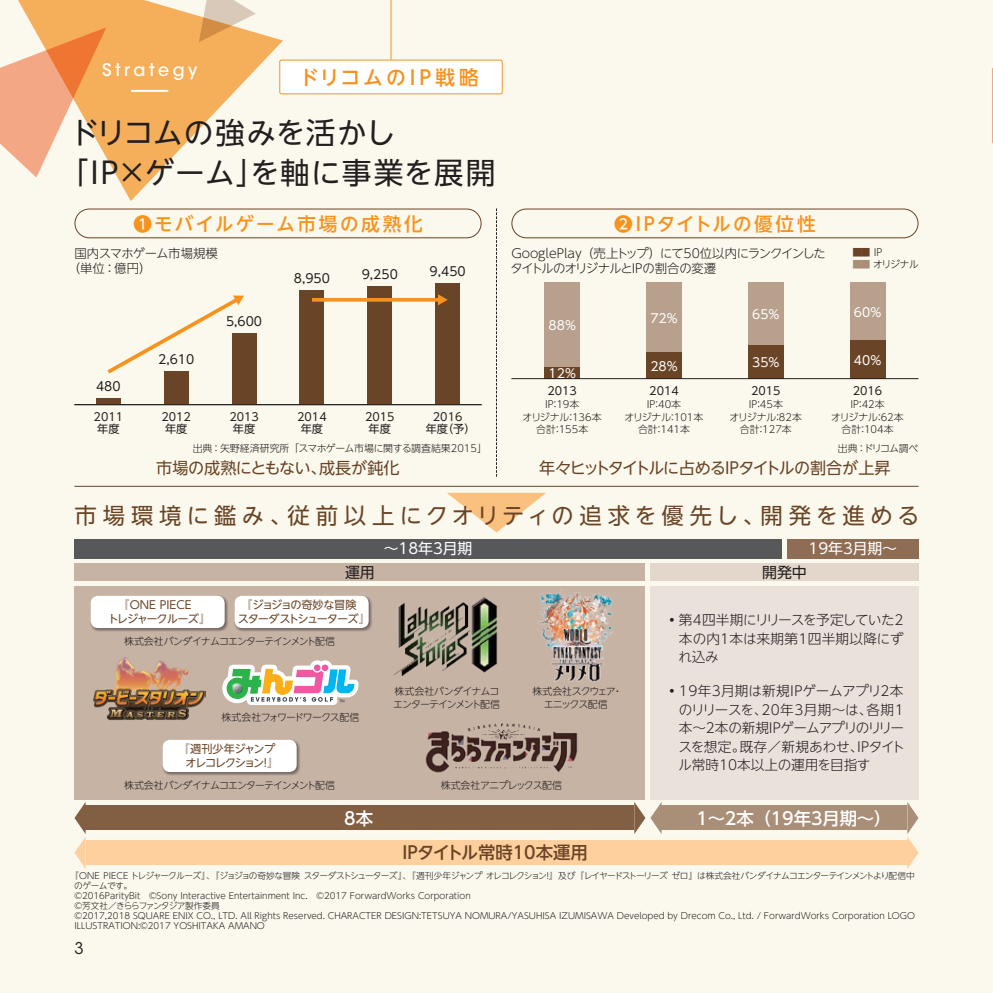
<style>
.page{position:relative;width:993px;height:993px;background:#fff}
.page>*{position:absolute;margin:0;border:0;box-sizing:border-box;transform-origin:0 0}
.t1{font:29.75px/39.7px "UD Shin Go NT Pro";letter-spacing:.015em;color:#231f20}
.t2{font:22.4px "UD Shin Go NT Pro";letter-spacing:.23em;color:#6a4426}
.t3{font:500 19.78px "UD Shin Go NT Pro";letter-spacing:.175em;color:#f7931d}
.t4{font:500 18.55px "UD Shin Go NT Pro";letter-spacing:.125em;color:#f7931d}
.t5{font:500 17.32px "UD Shin Go NT Pro";color:#fff}
.t6{font:500 17.32px "UD Shin Go NT Pro";color:#6a4426}
.t7{font:500 17.32px "ITC Avant Garde Std";letter-spacing:.2em;color:#fff}
.t8{font:16.1px "UD Shin Go NT Pro";letter-spacing:-.055em;color:#6a4426}
.t9{font:16.1px "UD Shin Go NT Pro";letter-spacing:-.015em;color:#6a4426}
.t10{font:16.1px "ITC Avant Garde Std";color:#231f20}
.t11{font:14.88px "UD Shin Go NT Pro";color:#fff}
.t12{font:14.88px "UD Shin Go NT Pro";color:#231f20}
.t13{font:300 13.65px/18.6px "UD Shin Go NT Pro";letter-spacing:-.015em;color:#231f20;text-align:justify}
.t14{font:300 12.42px/14.9px "UD Shin Go NT Pro";letter-spacing:-.035em;color:#231f20}
.t15{font:12.42px "UD Shin Go Pro";color:#231f20}
.t16{font:12.42px "UD Shin Go Pro";color:#fff}
.t17{font:11.2px/12.4px "UD Shin Go Pro";color:#231f20;text-align:center}
.t18{font:11.2px/13.7px "UD Shin Go NT Pro";letter-spacing:-.085em;color:#6a4426}
.t19{font:11.2px/13.7px "UD Shin Go NT Pro";letter-spacing:-.055em;color:#6a4426}
.t20{font:300 9.97px/12.4px "UD Shin Go Pro";color:#231f20;text-align:center}
.t21{font:300 9.97px/12.4px "UD Shin Go NT Pro";letter-spacing:-.09em;color:#231f20}
.t22{font:300 9.97px "UD Shin Go NT Pro";letter-spacing:-.07em;color:#231f20}
.t23{font:300 9.97px "UD Shin Go NT Pro";color:#231f20}
.t24{font:300 9.97px "UD Shin Go NT Pro";color:#6a4426}
.t25{font:300 8.75px/10px "UD Shin Go NT Pro";color:#231f20}
.s1{color:#231f20}
.s2{color:#a98e78}
</style>
<div class="page">
<div style="left:0;top:0;width:992px;height:992px;background:#fbf8ed"></div>
<hr style="left:992px;top:0;width:1px;height:992px;background:#fbf8ed">
<div style="left:280px;top:60px;width:222px;height:34px;background:#fff;border-radius:2px"></div>
<div style="left:279px;top:60px;width:223px;height:34px;border:1px solid #f7931d;border-radius:2px"></div>
<hr style="left:390px;top:0;width:1px;height:60px;background:#f7931d">
<svg style="left:18px;top:0;width:265px;height:201px;fill:#f5ae59"></svg>
<svg style="left:0;top:27px;width:106px;height:150px"></svg>
<svg style="left:199px;top:0;width:57px;height:42px"></svg>
<hr style="left:131px;top:90px;width:37px;height:2px;background:#fff">
<svg style="left:992px;top:68px;width:1px;height:76px"></svg>
<div style="left:74px;top:538px;width:707px;height:20px;background:#57585a"></div>
<div style="left:786px;top:538px;width:132px;height:20px;background:#8f6d54"></div>
<div style="left:74px;top:563px;width:571px;height:17px;background:#c7b3a4"></div>
<div style="left:650px;top:563px;width:268px;height:17px;background:#e3d6cb"></div>
<div style="left:650px;top:585px;width:268px;height:214px;background:#eae1db"></div>
<div style="left:74px;top:585px;width:571px;height:214px;background:#c7b3a4"></div>
<div style="left:74px;top:208px;width:407px;height:30px;border:1px solid #6a4426;border-radius:14px"></div>
<div style="left:511px;top:208px;width:407px;height:30px;border:1px solid #6a4426;border-radius:14px"></div>
<svg style="left:447px;top:492px;width:99px;height:40px"></svg>
<div style="left:435px;top:283px;width:25px;height:121px;background:#6a4426"></div>
<div style="left:367px;top:286px;width:25px;height:118px;background:#6a4426"></div>
<div style="left:299px;top:289px;width:25px;height:115px;background:#6a4426"></div>
<div style="left:231px;top:332px;width:25px;height:72px;background:#6a4426"></div>
<div style="left:164px;top:371px;width:24px;height:33px;background:#6a4426"></div>
<div style="left:96px;top:398px;width:25px;height:6px;background:#6a4426"></div>
<hr style="left:74px;top:404px;width:407px;height:1px;background:#231f20">
<svg style="left:107px;top:295px;width:137px;height:82px"></svg>
<hr style="left:312px;top:298px;width:127px;height:3px;background:#f7931d">
<svg style="left:438px;top:294px;width:9px;height:11px"></svg>
<div style="left:544px;top:282px;width:36px;height:85px;background:#b8a08d"></div>
<div style="left:646px;top:282px;width:35px;height:69px;background:#b8a08d"></div>
<div style="left:747px;top:282px;width:36px;height:63px;background:#b8a08d"></div>
<div style="left:849px;top:282px;width:36px;height:58px;background:#b8a08d"></div>
<div style="left:544px;top:367px;width:36px;height:11px;background:#6a4426"></div>
<div style="left:646px;top:351px;width:35px;height:27px;background:#6a4426"></div>
<div style="left:747px;top:345px;width:36px;height:33px;background:#6a4426"></div>
<div style="left:849px;top:340px;width:36px;height:38px;background:#6a4426"></div>
<hr style="left:511px;top:378px;width:407px;height:1px;background:#231f20">
<hr style="left:75px;top:486px;width:842px;height:1px;background:#6a4426">
<svg style="left:496px;top:209px;width:1px;height:267px"></svg>
<div style="left:90px;top:594px;width:138px;height:37px;background:#231f20;opacity:.5"></div>
<div style="left:91px;top:595px;width:133px;height:33px;background:#fff;border-radius:7px"></div>
<div style="left:234px;top:594px;width:138px;height:37px;background:#231f20;opacity:.5"></div>
<div style="left:234px;top:595px;width:134px;height:33px;background:#fff;border-radius:7px"></div>
<div style="left:162px;top:738px;width:138px;height:37px;background:#231f20;opacity:.5"></div>
<div style="left:162px;top:739px;width:134px;height:32px;background:#fff;border-radius:7px"></div>
<img style="left:93px;top:657px;width:112px;height:64px">
<svg style="left:222px;top:660px;width:136px;height:44px"></svg>
<img style="left:393px;top:597px;width:105px;height:79px">
<img style="left:537px;top:592px;width:76px;height:90px">
<img style="left:425px;top:723px;width:153px;height:50px">
<div style="left:86px;top:840px;width:821px;height:24px;background:#fdd09e"></div>
<div style="left:661px;top:805px;width:246px;height:25px;background:#a98e78"></div>
<svg style="left:907px;top:802px;width:11px;height:66px"></svg>
<div style="left:86px;top:805px;width:548px;height:25px;background:#825e43"></div>
<svg style="left:634px;top:802px;width:27px;height:31px"></svg>
<svg style="left:74px;top:802px;width:12px;height:66px"></svg>
<h3 class="t7" style="left:102px;top:59px;width:97px">Strategy</h3>
<h3 class="t3" style="left:299px;top:61px;width:181px">ドリコムのIP戦略</h3>
<h1 class="t1" style="left:58px;top:112px;width:438px;text-indent:11px">ドリコムの強みを活かし<br>「IP×ゲーム」を軸に事業を展開</h1>
<h3 class="t4" style="left:133px;top:208px;width:291px">❶モバイルゲーム市場の成熟化</h3>
<h3 class="t4" style="left:614px;top:208px;width:203px">❷IPタイトルの優位性</h3>
<h3 class="t14" style="left:68px;top:245px;width:152px;text-indent:7px">国内スマホゲーム市場規模（単位：億円）</h3>
<h3 class="t14" style="left:510px;top:245px;width:317px">GooglePlay（売上トップ）にて50位以内にランクインしたタイトルのオリジナルとIPの割合の変遷</h3>
<p class="t24" style="left:852px;top:244px;width:31px">■■ <span class="s1">IP</span></p>
<p class="t22" style="left:852px;top:256px;width:68px"><span class="s2">■■</span> オリジナル</p>
<h3 class="t15" style="left:294px;top:268px;width:38px">8,950</h3>
<h3 class="t15" style="left:361px;top:264px;width:38px">9,250</h3>
<h3 class="t15" style="left:429px;top:261px;width:38px">9,450</h3>
<h3 class="t15" style="left:96px;top:376px;width:26px">480</h3>
<p class="t17" style="left:94px;top:409px;width:31px">2011年度</p>
<h3 class="t15" style="left:158px;top:349px;width:38px">2,610</h3>
<h3 class="t15" style="left:226px;top:311px;width:38px">5,600</h3>
<p class="t17" style="left:161px;top:409px;width:31px">2012年度</p>
<p class="t17" style="left:229px;top:409px;width:31px">2013年度</p>
<p class="t17" style="left:297px;top:409px;width:31px">2014年度</p>
<p class="t17" style="left:365px;top:409px;width:31px">2015年度</p>
<p class="t17" style="left:425px;top:409px;width:51px">2016<br>年度（予）</p>
<h3 class="t16" style="left:548px;top:315px;width:29px">88%</h3>
<h3 class="t16" style="left:548px;top:363px;width:29px">12%</h3>
<p class="t17" style="left:547px;top:383px;width:31px">2013</p>
<p class="t20" style="left:522px;top:398px;width:81px">IP：19本<br>オリジナル：136本合計：155本</p>
<h3 class="t16" style="left:650px;top:308px;width:29px">72%</h3>
<h3 class="t16" style="left:752px;top:304px;width:29px">65%</h3>
<h3 class="t16" style="left:853px;top:302px;width:29px">60%</h3>
<h3 class="t16" style="left:650px;top:356px;width:29px">28%</h3>
<h3 class="t16" style="left:752px;top:352px;width:29px">35%</h3>
<h3 class="t16" style="left:853px;top:350px;width:29px">40%</h3>
<p class="t17" style="left:649px;top:383px;width:31px">2014</p>
<p class="t20" style="left:624px;top:398px;width:81px">IP：40本<br>オリジナル：101本合計：141本</p>
<p class="t17" style="left:750px;top:383px;width:31px">2015</p>
<p class="t20" style="left:729px;top:398px;width:74px">IP：45本<br>オリジナル：82本合計：127本</p>
<p class="t17" style="left:852px;top:383px;width:31px">2016</p>
<p class="t20" style="left:830px;top:398px;width:74px">IP：42本<br>オリジナル：62本合計：104本</p>
<p class="t23" style="left:193px;top:439px;width:296px">出典：矢野経済研究所「スマホゲーム市場に関する調査結果2015」</p>
<p class="t22" style="left:837px;top:439px;width:82px">出典：ドリコム調べ</p>
<h3 class="t9" style="left:156px;top:455px;width:245px">市場の成熟にともない、成長が鈍化</h3>
<h3 class="t8" style="left:539px;top:455px;width:353px">年々ヒットタイトルに占めるIPタイトルの割合が上昇</h3>
<h2 class="t2" style="left:74px;top:497px;width:846px">市場環境に鑑み、従前以上にクオリティの追求を優先し、開発を進める</h2>
<h3 class="t11" style="left:384px;top:536px;width:90px">～18年3月期</h3>
<h3 class="t11" style="left:808px;top:536px;width:89px">19年3月期～</h3>
<h3 class="t12" style="left:345px;top:560px;width:31px">運用</h3>
<h3 class="t12" style="left:761px;top:560px;width:46px">開発中</h3>
<p class="t19" style="left:108px;top:597px;width:104px;text-indent:10px">『ONE PIECE<br>トレジャークルーズ』</p>
<p class="t18" style="left:237px;top:597px;width:134px;text-indent:4px">『ジョジョの奇妙な冒険スターダストシューターズ』</p>
<p class="t21" style="left:124px;top:634px;width:212px">株式会社バンダイナムコエンターテインメント配信</p>
<p class="t22" style="left:221px;top:709px;width:139px">株式会社フォワードワークス配信</p>
<p class="t18" style="left:185px;top:741px;width:94px;text-indent:-7px">『週刊少年ジャンプオレコレクション！』</p>
<p class="t21" style="left:124px;top:778px;width:212px">株式会社バンダイナムコエンターテインメント配信</p>
<p class="t21" style="left:393px;top:684px;width:108px">株式会社バンダイナムコエンターテインメント配信</p>
<p class="t21" style="left:532px;top:684px;width:91px;text-align:center">株式会社スクウェア・エニックス配信</p>
<p class="t22" style="left:440px;top:776px;width:123px">株式会社アニプレックス配信</p>
<h3 class="t13" style="left:678px;top:610px;width:226px;text-indent:-13px">◦第4四半期にリリースを予定していた2本の内1本は来期第1四半期以降にずれ込み</h3>
<h3 class="t13" style="left:678px;top:680px;width:228px;text-indent:-13px">◦19年3月期は新規IPゲームアプリ2本のリリースを、20年3月期～は、各期1本～2本の新規IPゲームアプリのリリースを想定。既存／新規あわせ、IPタイトル常時10本以上の運用を目指す</h3>
<h3 class="t5" style="left:344px;top:803px;width:30px">8本</h3>
<h3 class="t5" style="left:696px;top:803px;width:196px">1～2本（19年3月期～）</h3>
<h3 class="t6" style="left:402px;top:838px;width:187px">IPタイトル常時10本運用</h3>
<p class="t25" style="left:74px;top:870px;width:841px;text-indent:-4px">『ONE PIECE トレジャークルーズ』、『ジョジョの奇妙な冒険スターダストシューターズ』、『週刊少年ジャンプオレコレクション！』及び『レイヤードストーリーズゼロ』は株式会社バンダイナムコエンターテインメントより配信中のゲームです。<br>©2016ParityBit　©Sony Interactive Entertainment Inc.　©2017 ForwardWorks Corporation<br>©芳文社／きららファンタジア製作委員<br>©2017,2018 SQUARE ENIX CO., LTD. All Rights Reserved. CHARACTER DESIGN:TETSUYA NOMURA/YASUHISA IZUMISAWA Developed by Drecom Co., Ltd. / ForwardWorks Corporation LOGO ILLUSTRATION:©2017 YOSHITAKA AMANO</p>
<h3 class="t10" style="left:74px;top:938px;width:11px">3</h3>
</div>
